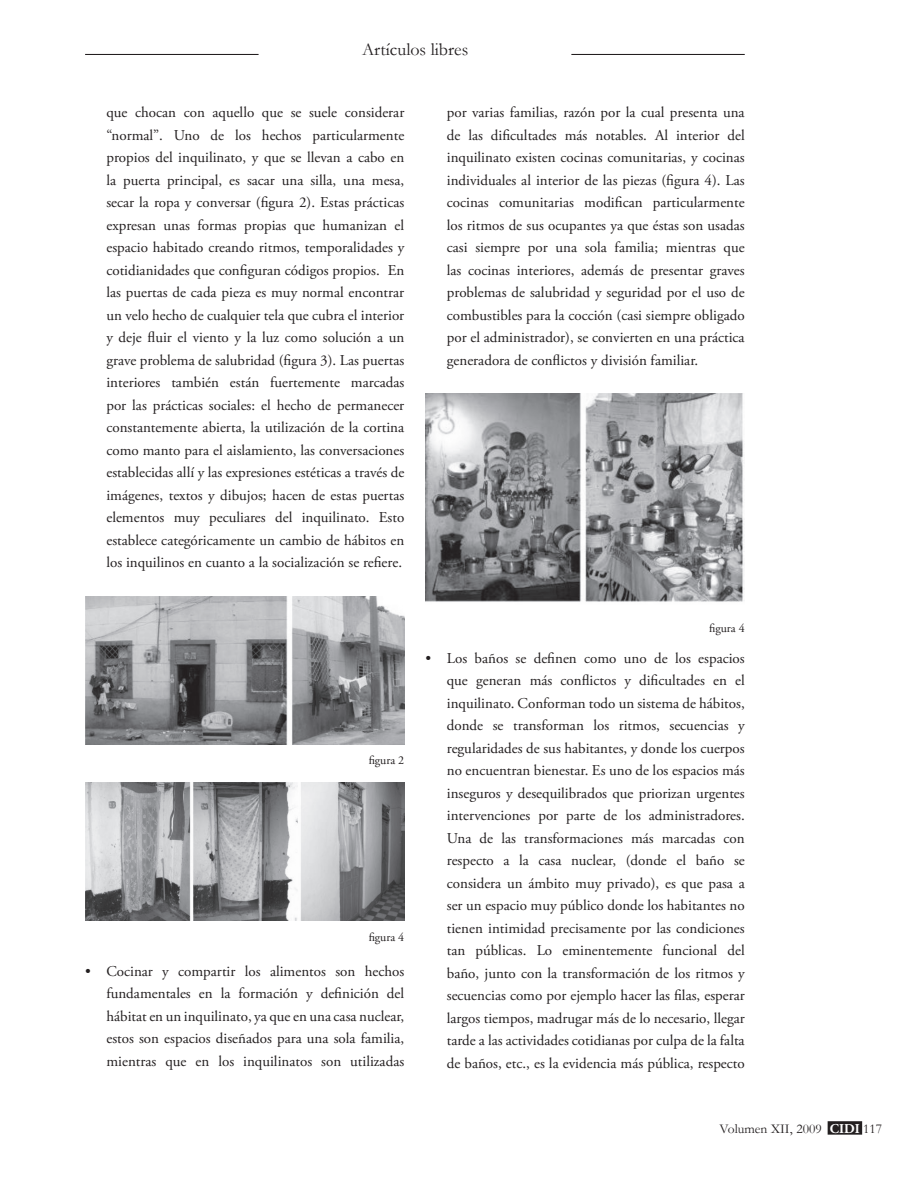
<style>
.page{position:relative;width:915px;height:1191px;background:#fff}
.page>*{position:absolute;margin:0;border:0;box-sizing:border-box;transform-origin:0 0}
.t1{font:18px "Garamond";color:#231f20}
.t2{font:15px/22.5px "Adobe Garamond Pro";color:#231f20;text-align:justify}
.t3{font:13.5px "Garamond";color:#231f20}
.t4{font:12px "Adobe Garamond Pro";color:#231f20}
.s1{font-family:"Adobe Garamond Pro";font-weight:700;color:#fff}
</style>
<div class="page">
<hr style="left:85px;top:54px;width:173px;height:1px;background:#231f20">
<hr style="left:571px;top:54px;width:173px;height:1px;background:#231f20">
<div style="left:828px;top:1122px;width:33px;height:11px;background:#231f20"></div>
<div style="left:827px;top:1121px;width:34px;height:13px;border:2px solid #231f20"></div>
<img style="left:85px;top:596px;width:319px;height:148px">
<img style="left:85px;top:782px;width:319px;height:138px">
<img style="left:425px;top:393px;width:319px;height:209px">
<p class="t1" style="left:362px;top:38px;width:108px">Artículos libres</p>
<p class="t2" style="left:106px;top:102px;width:299px">que chocan con aquello que se suele considerar “normal”. Uno de los hechos particularmente propios del inquilinato, y que se llevan a cabo en la puerta principal, es sacar una silla, una mesa, secar la ropa y conversar (figura 2). Estas prácticas expresan unas formas propias que humanizan el espacio habitado creando ritmos, temporalidades y cotidianidades que configuran códigos propios. En las puertas de cada pieza es muy normal encontrar un velo hecho de cualquier tela que cubra el interior y deje fluir el viento y la luz como solución a un grave problema de salubridad (figura 3). Las puertas interiores también están fuertemente marcadas por las prácticas sociales: el hecho de permanecer constantemente abierta, la utilización de la cortina como manto para el aislamiento, las conversaciones establecidas allí y las expresiones estéticas a través de imágenes, textos y dibujos; hacen de estas puertas elementos muy peculiares del inquilinato. Esto establece categóricamente un cambio de hábitos en los inquilinos en cuanto a la socialización se refiere.</p>
<p class="t2" style="left:446px;top:102px;width:299px">por varias familias, razón por la cual presenta una de las dificultades más notables. Al interior del inquilinato existen cocinas comunitarias, y cocinas individuales al interior de las piezas (figura 4). Las cocinas comunitarias modifican particularmente los ritmos de sus ocupantes ya que éstas son usadas casi siempre por una sola familia; mientras que las cocinas interiores, además de presentar graves problemas de salubridad y seguridad por el uso de combustibles para la cocción (casi siempre obligado por el administrador), se convierten en una práctica generadora de conflictos y división familiar.</p>
<p class="t4" style="left:368px;top:753px;width:37px">figura 2</p>
<p class="t4" style="left:368px;top:930px;width:37px">figura 4</p>
<p class="t2" style="left:106px;top:960px;width:299px;text-indent:-21px">• Cocinar y compartir los alimentos son hechos fundamentales en la formación y definición del hábitat en un inquilinato, ya que en una casa nuclear, estos son espacios diseñados para una sola familia, mientras que en los inquilinatos son utilizadas</p>
<p class="t4" style="left:709px;top:620px;width:37px">figura 4</p>
<p class="t2" style="left:446px;top:647px;width:299px;text-indent:-21px">• Los baños se definen como uno de los espacios que generan más conflictos y dificultades en el inquilinato. Conforman todo un sistema de hábitos, donde se transforman los ritmos, secuencias y regularidades de sus habitantes, y donde los cuerpos no encuentran bienestar. Es uno de los espacios más inseguros y desequilibrados que priorizan urgentes intervenciones por parte de los administradores.<br>Una de las transformaciones más marcadas con respecto a la casa nuclear, (donde el baño se considera un ámbito muy privado), es que pasa a ser un espacio muy público donde los habitantes no tienen intimidad precisamente por las condiciones tan públicas. Lo eminentemente funcional del baño, junto con la transformación de los ritmos y secuencias como por ejemplo hacer las filas, esperar largos tiempos, madrugar más de lo necesario, llegar tarde a las actividades cotidianas por culpa de la falta de baños, etc., es la evidencia más pública, respecto</p>
<p class="t3" style="left:719px;top:1119px;width:163px">Volumen XII, 2009 <span class="s1">CIDI</span> 117</p>
</div>
